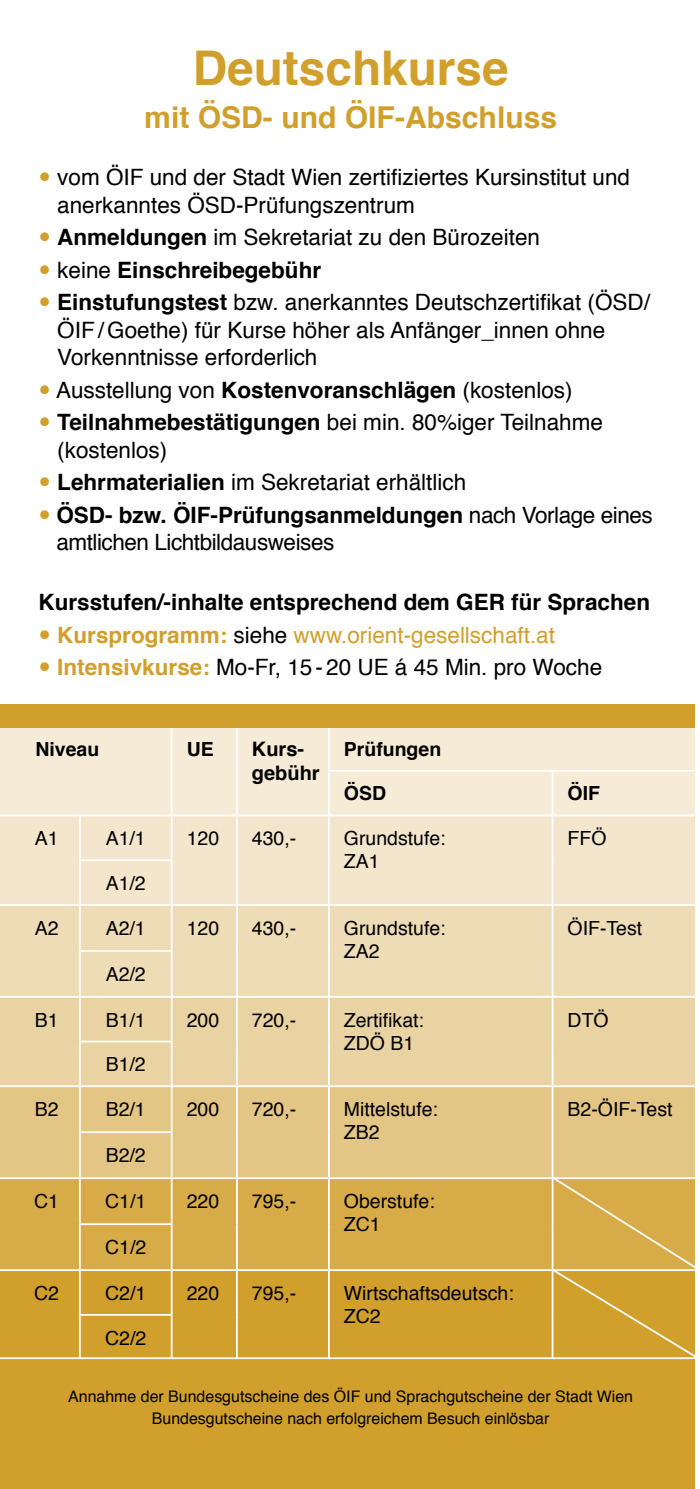
<style>
.page{position:relative;width:700px;height:1489px;background:#fff}
.page>*{position:absolute;margin:0;border:0;box-sizing:border-box;transform-origin:0 0}
.t1{font:700 47.75px "Helvetica";color:#d1a02c}
.t2{font:700 30px "Helvetica";color:#d1a02c}
.t3{font:22.5px/32.5px "Helvetica";color:#000}
.t4{font:700 22.5px/32.5px "Helvetica";color:#000}
.t5{font:22.5px "Helvetica";letter-spacing:-.02em;color:#000}
.t6{font:700 20px/24px "Helvetica";color:#000}
.t7{font:19.5px/23.2px "Helvetica";color:#000}
.t8{font:700 19.5px "Helvetica";color:#000}
.t9{font:16px/22.8px "Helvetica";color:#000;text-align:center}
.s1{font-weight:700}
.s2{color:#d1a02c}
.s3{font-weight:400}
.s4{font-weight:400;color:#d1a02c}
</style>
<div class="page">
<div style="left:0;top:727px;width:695px;height:87px;background:#f5ebd7"></div>
<div style="left:0;top:816px;width:695px;height:88px;background:#f3e6cd"></div>
<div style="left:0;top:905px;width:695px;height:90px;background:#eedcb7"></div>
<div style="left:0;top:997px;width:695px;height:88px;background:#ead3a2"></div>
<div style="left:0;top:1087px;width:695px;height:90px;background:#e3c585"></div>
<div style="left:0;top:1179px;width:550px;height:90px;background:#d7ac48"></div>
<div style="left:0;top:1271px;width:550px;height:86px;background:#d1a02c"></div>
<hr style="left:171px;top:727px;width:2px;height:43px;background:#fff">
<hr style="left:236px;top:727px;width:2px;height:43px;background:#fff">
<hr style="left:328px;top:727px;width:2px;height:42px;background:#fff">
<hr style="left:171px;top:770px;width:2px;height:44px;background:#fff">
<hr style="left:236px;top:770px;width:2px;height:44px;background:#fff">
<hr style="left:328px;top:769px;width:224px;height:2px;background:#fff">
<hr style="left:328px;top:771px;width:2px;height:43px;background:#fff">
<hr style="left:552px;top:769px;width:148px;height:2px;background:#fff">
<hr style="left:552px;top:771px;width:1px;height:43px;background:#fff">
<hr style="left:79px;top:816px;width:2px;height:43px;background:#fff">
<hr style="left:171px;top:816px;width:2px;height:43px;background:#fff">
<hr style="left:236px;top:816px;width:2px;height:44px;background:#fff">
<hr style="left:328px;top:816px;width:2px;height:44px;background:#fff">
<hr style="left:552px;top:816px;width:1px;height:44px;background:#fff">
<hr style="left:79px;top:859px;width:94px;height:2px;background:#fff">
<hr style="left:79px;top:861px;width:2px;height:43px;background:#fff">
<hr style="left:171px;top:861px;width:2px;height:43px;background:#fff">
<hr style="left:236px;top:860px;width:2px;height:44px;background:#fff">
<hr style="left:328px;top:860px;width:2px;height:44px;background:#fff">
<hr style="left:552px;top:860px;width:1px;height:44px;background:#fff">
<hr style="left:79px;top:905px;width:2px;height:44px;background:#fff">
<hr style="left:171px;top:905px;width:2px;height:44px;background:#fff">
<hr style="left:236px;top:905px;width:2px;height:45px;background:#fff">
<hr style="left:328px;top:905px;width:2px;height:45px;background:#fff">
<hr style="left:552px;top:905px;width:1px;height:45px;background:#fff">
<hr style="left:79px;top:949px;width:94px;height:2px;background:#fff">
<hr style="left:79px;top:951px;width:2px;height:44px;background:#fff">
<hr style="left:171px;top:951px;width:2px;height:44px;background:#fff">
<hr style="left:236px;top:950px;width:2px;height:45px;background:#fff">
<hr style="left:328px;top:950px;width:2px;height:45px;background:#fff">
<hr style="left:552px;top:950px;width:1px;height:45px;background:#fff">
<hr style="left:79px;top:997px;width:2px;height:43px;background:#fff">
<hr style="left:171px;top:997px;width:2px;height:43px;background:#fff">
<hr style="left:236px;top:997px;width:2px;height:44px;background:#fff">
<hr style="left:328px;top:997px;width:2px;height:44px;background:#fff">
<hr style="left:552px;top:997px;width:1px;height:44px;background:#fff">
<hr style="left:79px;top:1040px;width:94px;height:2px;background:#fff">
<hr style="left:79px;top:1042px;width:2px;height:43px;background:#fff">
<hr style="left:171px;top:1042px;width:2px;height:43px;background:#fff">
<hr style="left:236px;top:1041px;width:2px;height:44px;background:#fff">
<hr style="left:328px;top:1041px;width:2px;height:44px;background:#fff">
<hr style="left:552px;top:1041px;width:1px;height:44px;background:#fff">
<hr style="left:79px;top:1087px;width:2px;height:44px;background:#fff">
<hr style="left:171px;top:1087px;width:2px;height:44px;background:#fff">
<hr style="left:236px;top:1087px;width:2px;height:45px;background:#fff">
<hr style="left:328px;top:1087px;width:2px;height:45px;background:#fff">
<hr style="left:552px;top:1087px;width:1px;height:45px;background:#fff">
<hr style="left:79px;top:1131px;width:94px;height:2px;background:#fff">
<hr style="left:79px;top:1133px;width:2px;height:44px;background:#fff">
<hr style="left:171px;top:1133px;width:2px;height:44px;background:#fff">
<hr style="left:236px;top:1132px;width:2px;height:45px;background:#fff">
<hr style="left:328px;top:1132px;width:2px;height:45px;background:#fff">
<hr style="left:552px;top:1132px;width:1px;height:45px;background:#fff">
<hr style="left:79px;top:1178px;width:2px;height:45px;background:#fff">
<hr style="left:171px;top:1178px;width:2px;height:45px;background:#fff">
<hr style="left:236px;top:1178px;width:2px;height:46px;background:#fff">
<hr style="left:328px;top:1178px;width:2px;height:46px;background:#fff">
<hr style="left:79px;top:1223px;width:94px;height:1px;background:#fff">
<hr style="left:79px;top:1224px;width:2px;height:45px;background:#fff">
<hr style="left:171px;top:1224px;width:2px;height:45px;background:#fff">
<hr style="left:236px;top:1224px;width:2px;height:45px;background:#fff">
<hr style="left:328px;top:1224px;width:2px;height:45px;background:#fff">
<hr style="left:79px;top:1270px;width:2px;height:43px;background:#fff">
<hr style="left:171px;top:1270px;width:2px;height:43px;background:#fff">
<hr style="left:236px;top:1270px;width:2px;height:44px;background:#fff">
<hr style="left:328px;top:1270px;width:2px;height:44px;background:#fff">
<hr style="left:79px;top:1313px;width:94px;height:2px;background:#fff">
<hr style="left:79px;top:1315px;width:2px;height:43px;background:#fff">
<hr style="left:171px;top:1315px;width:2px;height:43px;background:#fff">
<hr style="left:236px;top:1314px;width:2px;height:44px;background:#fff">
<hr style="left:328px;top:1314px;width:2px;height:44px;background:#fff">
<div style="left:0;top:1357px;width:695px;height:131px;background:#d1a02c"></div>
<svg style="left:550px;top:1174px;width:145px;height:186px;background:#d6ac47"></svg>
<div style="left:0;top:704px;width:700px;height:23px;background:#d1a02c"></div>
<div style="left:695px;top:673px;width:5px;height:815px;background:#fff"></div>
<h1 class="t1" style="left:193px;top:29px;width:317px">Deutschkurse</h1>
<h2 class="t2" style="left:144px;top:93px;width:414px">mit ÖSD- und ÖIF-Abschluss</h2>
<p class="t3" style="left:57px;top:164px;width:574px;line-height:27.5px">vom ÖIF und der Stadt Wien zertifiziertes Kursinstitut und anerkanntes ÖSD-Prüfungszentrum</p>
<p class="t3" style="left:57px;top:222px;width:594px"><span class="s1">Anmeldungen</span> im Sekretariat zu den Bürozeiten<br>keine <span class="s1">Einschreibegebühr<br>Einstufungstest</span> bzw. anerkanntes Deutschzertifikat (ÖSD/</p>
<p class="t3" style="left:57px;top:317px;width:549px;line-height:27.5px">ÖIF / Goethe) für Kurse höher als Anfänger_innen ohne<br>Vorkenntnisse erforderlich</p>
<p class="t3" style="left:56px;top:374px;width:548px">Ausstellung von <span class="s1">Kostenvoranschlägen</span> (kostenlos)<br><span class="s1">Teilnahmebestätigungen</span> bei min. 80%iger Teilnahme</p>
<p class="t3" style="left:56px;top:434px;width:598px">(kostenlos)<br><span class="s1">Lehrmaterialien</span> im Sekretariat erhältlich<br><span class="s1">ÖSD- bzw. ÖIF-Prüfungsanmeldungen</span> nach Vorlage eines</p>
<p class="t5" style="left:56px;top:525px;width:279px">amtlichen Lichtbildausweises</p>
<p class="t4" style="left:57px;top:586px;width:594px;text-indent:-19px">Kursstufen/-inhalte entsprechend dem GER für Sprachen<br><span class="s2">Kursprogramm:</span> <span class="s3">siehe</span> <span class="s4">www.orient-gesellschaft.at<br></span><span class="s2">Intensivkurse:</span> <span class="s3">Mo-Fr, 15 - 20 UE á 45 Min. pro Woche</span></p>
<p class="t8" style="left:35px;top:733px;width:65px">Niveau</p>
<p class="t8" style="left:187px;top:733px;width:29px">UE</p>
<p class="t6" style="left:252px;top:737px;width:69px">Kurs&shy;gebühr</p>
<p class="t8" style="left:344px;top:733px;width:99px">Prüfungen</p>
<p class="t8" style="left:344px;top:777px;width:44px">ÖSD</p>
<p class="t8" style="left:567px;top:777px;width:34px">ÖIF</p>
<p class="t7" style="left:35px;top:827px;width:25px">A1</p>
<p class="t7" style="left:106px;top:827px;width:42px">A1/1</p>
<p class="t7" style="left:187px;top:827px;width:34px">120</p>
<p class="t7" style="left:252px;top:827px;width:46px">430,-</p>
<p class="t7" style="left:344px;top:827px;width:103px">Grundstufe:<br>ZA1</p>
<p class="t7" style="left:567px;top:827px;width:40px">FFÖ</p>
<p class="t7" style="left:106px;top:871px;width:42px">A1/2</p>
<p class="t7" style="left:35px;top:916px;width:25px">A2</p>
<p class="t7" style="left:106px;top:916px;width:42px">A2/1</p>
<p class="t7" style="left:187px;top:916px;width:34px">120</p>
<p class="t7" style="left:252px;top:916px;width:46px">430,-</p>
<p class="t7" style="left:344px;top:916px;width:103px">Grundstufe:<br>ZA2</p>
<p class="t7" style="left:567px;top:916px;width:76px">ÖIF-Test</p>
<p class="t7" style="left:106px;top:962px;width:42px">A2/2</p>
<p class="t7" style="left:35px;top:1008px;width:25px">B1</p>
<p class="t7" style="left:106px;top:1008px;width:42px">B1/1</p>
<p class="t7" style="left:187px;top:1008px;width:34px">200</p>
<p class="t7" style="left:252px;top:1008px;width:46px">720,-</p>
<p class="t7" style="left:344px;top:1008px;width:82px">Zertifikat:<br>ZDÖ B1</p>
<p class="t7" style="left:567px;top:1008px;width:43px">DTÖ</p>
<p class="t7" style="left:106px;top:1053px;width:42px">B1/2</p>
<p class="t7" style="left:35px;top:1097px;width:25px">B2</p>
<p class="t7" style="left:106px;top:1097px;width:42px">B2/1</p>
<p class="t7" style="left:187px;top:1097px;width:34px">200</p>
<p class="t7" style="left:252px;top:1097px;width:46px">720,-</p>
<p class="t7" style="left:344px;top:1097px;width:96px">Mittelstufe:<br>ZB2</p>
<p class="t7" style="left:567px;top:1097px;width:106px">B2-ÖIF-Test</p>
<p class="t7" style="left:106px;top:1143px;width:42px">B2/2</p>
<p class="t7" style="left:34px;top:1189px;width:26px">C1</p>
<p class="t7" style="left:105px;top:1189px;width:43px">C1/1</p>
<p class="t7" style="left:187px;top:1189px;width:34px">220</p>
<p class="t7" style="left:252px;top:1189px;width:46px">795,-</p>
<p class="t7" style="left:344px;top:1189px;width:92px">Oberstufe:<br>ZC1</p>
<p class="t7" style="left:105px;top:1235px;width:43px">C1/2</p>
<p class="t7" style="left:34px;top:1281px;width:26px">C2</p>
<p class="t7" style="left:105px;top:1281px;width:43px">C2/1</p>
<p class="t7" style="left:187px;top:1281px;width:34px">220</p>
<p class="t7" style="left:252px;top:1281px;width:46px">795,-</p>
<p class="t7" style="left:344px;top:1281px;width:171px">Wirtschaftsdeutsch:<br>ZC2</p>
<p class="t7" style="left:105px;top:1326px;width:43px">C2/2</p>
<p class="t9" style="left:68px;top:1384px;width:566px">Annahme der Bundesgutscheine des ÖIF und Sprachgutscheine der Stadt Wien<br>Bundesgutscheine nach erfolgreichem Besuch einlösbar</p>
</div>
